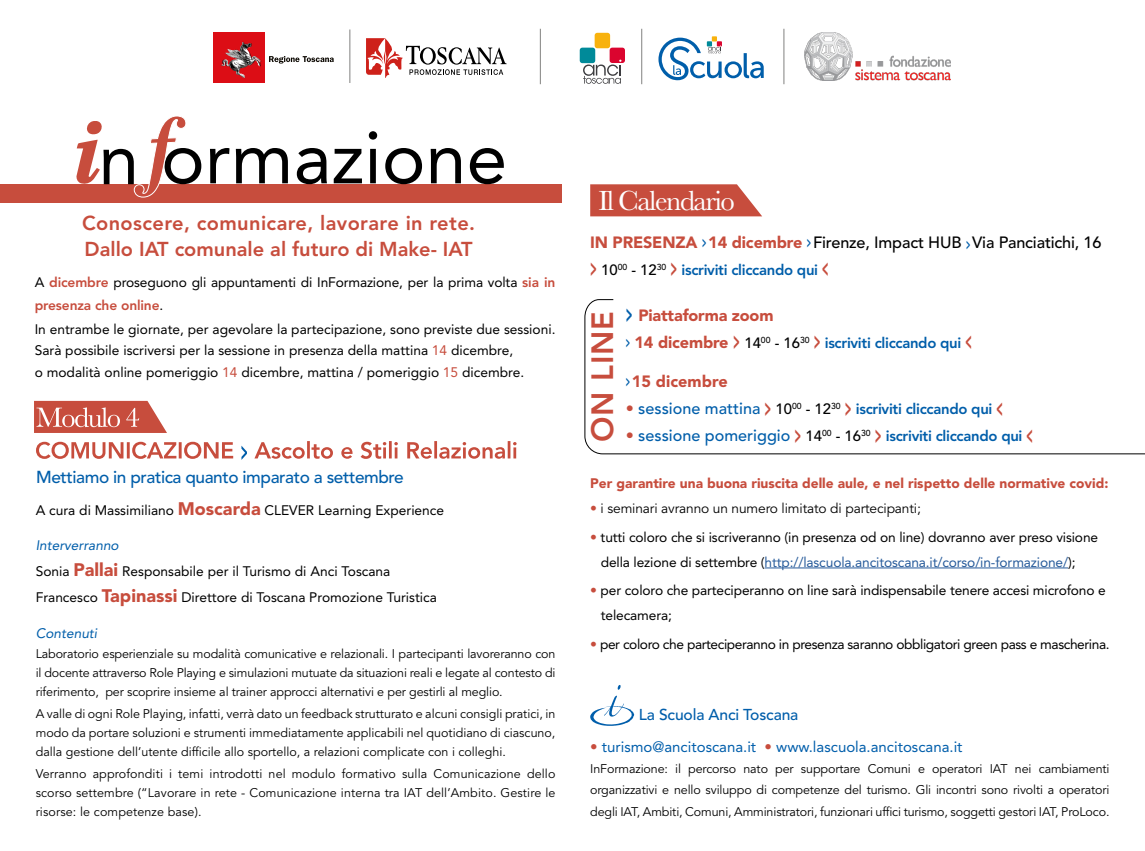
<style>
.page{position:relative;width:1145px;height:851px;background:#fff}
.page>*{position:absolute;margin:0;border:0;box-sizing:border-box;transform-origin:0 0}
.t1{font:800 30.5px "Avenir LT Std";letter-spacing:.025em;color:#c74d3d}
.t2{font:28.75px "Baskerville";letter-spacing:-.05em;color:#fff}
.t3{font:800 20px/25.6px "Avenir LT Std";color:#c74d3d}
.t4{font:500 17.25px "Avenir LT Std";letter-spacing:-.025em;color:#005eaa}
.t5{font:500 16.25px "Avenir LT Std";letter-spacing:-.01em;color:#000}
.t6{font:900 16.25px "Avenir LT Std";letter-spacing:-.01em;color:#c74d3d}
.t7{font:500 15.62px "Avenir LT Std";letter-spacing:-.01em;color:#005eab}
.t8{font:15px "Avenir LT Std";color:#005eab}
.t9{font:800 14.88px "Avenir LT Std";letter-spacing:-.02em;color:#005eaa}
.t10{font:13.75px/23.8px "Avenir LT Std";letter-spacing:-.01em;color:#000}
.t11{font:13.75px "Avenir LT Std";letter-spacing:-.03em;color:#000}
.t12{font:900 13.75px "Avenir LT Std";color:#c74d3d}
.t13{font:13.75px "Avenir LT Std";letter-spacing:-.01em;color:#000}
.t14{font:italic 13.75px "Avenir LT Std";color:#005eaa}
.t15{font:12.5px/18.8px "Avenir LT Std";letter-spacing:-.01em;color:#000;text-align:justify}
.s1{font-weight:800;color:#c74d3d}
.s2{color:#c74d3d}
.s3{font-weight:900;font-size:18px;color:#c74d3d}
.s4{font-style:italic;color:#005eaa}
.s5{font-weight:900;color:#c74d3d}
.s6{font-weight:800;color:#005eaa}
.s7{font-size:25.62px;color:#c74d3d}
.s8{font-weight:500;color:#000}
.s9{font-weight:800;font-size:25.62px;color:#005eab}
.s10{font-size:16.25px}
.s11{font-weight:900;font-size:16.25px;color:#c74d3d}
.s12{font-weight:500;font-size:16.25px;color:#c74d3d}
.s13{font-weight:500;font-size:16.25px}
.s14{color:#275b9b}
.s15{color:#c84d3d}
</style>
<div class="page">
<svg style="left:590px;top:184px;width:172px;height:32px;background:#cb5b4d"></svg>
<div style="left:213px;top:33px;width:51px;height:50px;background:#dc0d15"></div>
<img style="left:221px;top:41px;width:40px;height:37px">
<svg style="left:269px;top:56px;width:65px;height:7px"></svg>
<svg style="left:366px;top:38px;width:140px;height:40px"></svg>
<hr style="left:350px;top:29px;width:1px;height:54px;background:#828280">
<div style="left:594px;top:33px;width:16px;height:15px;background:#f8b20e;border-radius:3px"></div>
<div style="left:579px;top:48px;width:16px;height:15px;background:#008a99;border-radius:3px"></div>
<div style="left:609px;top:48px;width:16px;height:15px;background:#db052f;border-radius:3px"></div>
<svg style="left:583px;top:60px;width:38px;height:24px"></svg>
<svg style="left:658px;top:36px;width:105px;height:44px"></svg>
<hr style="left:641px;top:29px;width:1px;height:55px;background:#828280">
<hr style="left:783px;top:29px;width:1px;height:55px;background:#828280">
<hr style="left:540px;top:29px;width:1px;height:55px;background:#828280">
<img style="left:804px;top:33px;width:146px;height:47px">
<div style="left:0;top:185px;width:562px;height:18px;background:#c74d3d"></div>
<svg style="left:76px;top:116px;width:428px;height:82px"></svg>
<svg style="left:590px;top:685px;width:44px;height:40px"></svg>
<hr style="left:764px;top:567px;width:304px;height:1px;background:#275b9b">
<svg style="left:254px;top:441px;width:262px;height:18px"></svg>
<svg style="left:241px;top:445px;width:6px;height:15px"></svg>
<svg style="left:36px;top:441px;width:197px;height:18px"></svg>
<svg style="left:34px;top:401px;width:133px;height:32px;background:#d16e61"></svg>
<svg style="left:584px;top:299px;width:560px;height:155px"></svg>
<h3 class="t3" style="left:82px;top:211px;width:394px">Conoscere, comunicare, lavorare in rete.<br>Dallo IAT comunale al futuro di Make- IAT</h3>
<p class="t10" style="left:35px;top:270px;width:522px">A <span class="s1">dicembre</span> proseguono gli appuntamenti di InFormazione, per la prima volta <span class="s1">sia in presenza che online</span>.<br>In entrambe le giornate, per agevolare la partecipazione, sono previste due sessioni.</p>
<p class="t10" style="left:35px;top:340px;width:491px;line-height:21.2px">Sarà possibile iscriversi per la sessione in presenza della mattina <span class="s2">14</span> dicembre, o modalità online pomeriggio <span class="s2">14</span> dicembre, mattina / pomeriggio <span class="s2">15</span> dicembre.</p>
<h3 class="t4" style="left:36px;top:467px;width:369px">Mettiamo in pratica quanto imparato a settembre</h3>
<p class="t10" style="left:36px;top:498px;width:410px">A cura di Massimiliano <span class="s3">Moscarda</span> CLEVER Learning Experience</p>
<p class="t10" style="left:36px;top:532px;width:403px;line-height:25.9px"><span class="s4">Interverranno<br></span>Sonia <span class="s3">Pallai</span> Responsabile per il Turismo di Anci Toscana<br>Francesco <span class="s3">Tapinassi</span> Direttore di Toscana Promozione Turistica</p>
<p class="t14" style="left:36px;top:625px;width:63px">Contenuti</p>
<p class="t15" style="left:36px;top:645px;width:521px">Laboratorio esperienziale su modalità comunicative e relazionali. I partecipanti lavoreranno con il docente attraverso Role Playing e simulazioni mutuate da situazioni reali e legate al contesto di riferimento, per scoprire insieme al trainer approcci alternativi e per gestirli al meglio.</p>
<p class="t15" style="left:36px;top:704px;width:521px">A valle di ogni Role Playing, infatti, verrà dato un feedback strutturato e alcuni consigli pratici, in modo da portare soluzioni e strumenti immediatamente applicabili nel quotidiano di ciascuno, dalla gestione dell’utente difficile allo sportello, a relazioni complicate con i colleghi.</p>
<p class="t15" style="left:36px;top:764px;width:521px">Verranno approfonditi i temi introdotti nel modulo formativo sulla Comunicazione dello scorso settembre (“Lavorare in rete - Comunicazione interna tra IAT dell’Ambito. Gestire le risorse: le competenze base).</p>
<h2 class="t2" style="left:598px;top:182px;width:138px">Il Calendario</h2>
<h3 class="t5" style="left:590px;top:233px;width:513px"><span class="s5">IN PRESENZA</span> <span class="s6">&gt;</span> <span class="s5">14 dicembre</span> <span class="s6">&gt;</span> Firenze, Impact HUB <span class="s6">&gt;</span> Via Panciatichi, 16</h3>
<p class="t9" style="left:590px;top:261px;width:240px"><span class="s7">&gt;</span> <span class="s8">10</span><sup>00</sup> <span class="s8">- 12</span><sup>30</sup> <span class="s7">&gt;</span> iscriviti cliccando qui <span class="s7">&lt;</span></p>
<h3 class="t6" style="left:625px;top:305px;width:149px"><span class="s9">&gt;</span> Piattaforma zoom</h3>
<p class="t9" style="left:625px;top:334px;width:348px"><span class="s10">&gt;</span> <span class="s11">14 dicembre</span> <span class="s7">&gt;</span> <span class="s8">14</span><sup>00</sup> <span class="s8">- 16</span><sup>30</sup> <span class="s7">&gt;</span> iscriviti cliccando qui <span class="s7">&lt;</span></p>
<h3 class="t6" style="left:625px;top:372px;width:103px"><span class="s6">&gt;</span> 15 dicembre</h3>
<p class="t9" style="left:625px;top:400px;width:379px"><span class="s12">•</span> <span class="s13">sessione mattina</span> <span class="s7">&gt;</span> <span class="s8">10</span><sup>00</sup> <span class="s8">- 12</span><sup>30</sup> <span class="s7">&gt;</span> iscriviti cliccando qui <span class="s7">&lt;</span></p>
<p class="t9" style="left:625px;top:427px;width:409px"><span class="s12">•</span> <span class="s13">sessione pomeriggio</span> <span class="s7">&gt;</span> <span class="s8">14</span><sup>00</sup> <span class="s8">- 16</span><sup>30</sup> <span class="s7">&gt;</span> iscriviti cliccando qui <span class="s7">&lt;</span></p>
<h1 class="t1" style="left:584px;top:442px;width:132px;rotate:-90deg">ON LINE</h1>
<p class="t12" style="left:590px;top:475px;width:520px">Per garantire una buona riuscita delle aule, e nel rispetto delle normative covid:</p>
<p class="t13" style="left:590px;top:500px;width:332px"><span class="s2">•</span> i seminari avranno un numero limitato di partecipanti;</p>
<p class="t10" style="left:601px;top:524px;width:499px;line-height:25px;text-indent:-11px"><span class="s2">•</span> tutti coloro che si iscriveranno (in presenza od on line) dovranno aver preso visione della lezione di settembre (<span class="s14">http://lascuola.ancitoscana.it/corso/in-formazione/</span>);</p>
<p class="t10" style="left:601px;top:578px;width:506px;line-height:25px;text-indent:-11px"><span class="s2">•</span> per coloro che parteciperanno on line sarà indispensabile tenere accesi microfono e telecamera;</p>
<p class="t11" style="left:590px;top:635px;width:521px"><span class="s2">•</span> per coloro che parteciperanno in presenza saranno obbligatori green pass e mascherina.</p>
<p class="t7" style="left:639px;top:705px;width:161px">La Scuola Anci Toscana</p>
<p class="t8" style="left:590px;top:737px;width:374px"><span class="s15">•</span> turismo@ancitoscana.it <span class="s15">•</span> www.lascuola.ancitoscana.it</p>
<p class="t15" style="left:590px;top:758px;width:521px;line-height:21.2px">InFormazione: il percorso nato per supportare Comuni e operatori IAT nei cambiamenti organizzativi e nello sviluppo di competenze del turismo. Gli incontri sono rivolti a operatori degli IAT, Ambiti, Comuni, Amministratori, funzionari uffici turismo, soggetti gestori IAT, ProLoco.</p>
</div>
